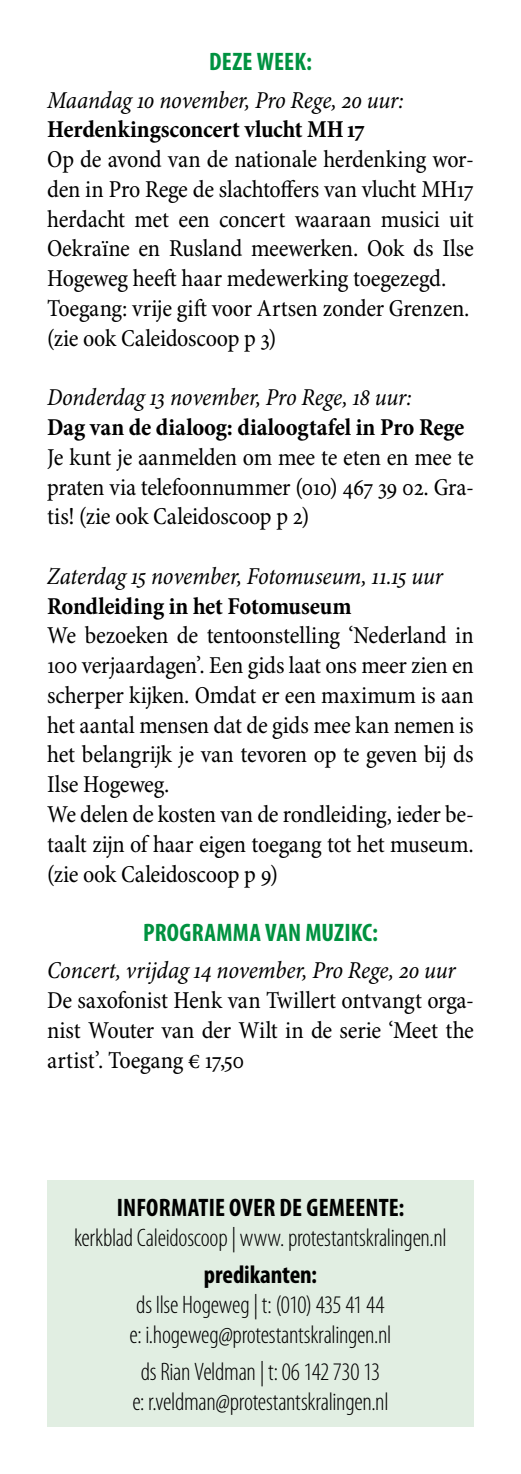
<style>
.page{position:relative;width:521px;height:1474px;background:#fff}
.page>*{position:absolute;margin:0;border:0;box-sizing:border-box;transform-origin:0 0}
.t1{font:300 condensed 25.38px "Myriad Pro";letter-spacing:-.015em;color:#000}
.t2{font:700 condensed 25.38px "Myriad Pro";color:#000}
.kopje_gecentreerd{font:700 condensed 25.38px "Myriad Pro";letter-spacing:.005em;color:#009240}
.t3{font:condensed 24.5px/29.8px "Minion Pro";letter-spacing:-.01em;color:#000;text-align:justify}
.t4{font:italic condensed 24.5px "Minion Pro";letter-spacing:-.01em;color:#000}
.t5{font:700 condensed 24.5px "Minion Pro";letter-spacing:-.005em;color:#000}
</style>
<div class="page">
<div style="left:47px;top:1179px;width:427px;height:247px;background:#e1eee2"></div>
<p class="kopje_gecentreerd" style="left:209px;top:48px;width:104px">DEZE WEEK:</p>
<p class="t4" style="left:47px;top:85px;width:358px">Maandag 10 november, Pro Rege, 20 uur:</p>
<p class="t5" style="left:47px;top:113px;width:319px">Herdenkingsconcert vlucht MH17</p>
<p class="t3" style="left:47px;top:145px;width:428px">Op de avond van de nationale herdenking wor&shy;den in Pro Rege de slachtoffers van vlucht MH17 herdacht met een concert waaraan musici uit Oekraïne en Rusland meewerken. Ook ds Ilse Hogeweg heeft haar medewerking toegezegd.</p>
<p class="t3" style="left:47px;top:294px;width:424px">Toegang: vrije gift voor Artsen zonder Grenzen.</p>
<p class="t3" style="left:47px;top:324px;width:231px">(zie ook Caleidoscoop p 3)</p>
<p class="t4" style="left:47px;top:383px;width:366px">Donderdag 13 november, Pro Rege, 18 uur:</p>
<p class="t5" style="left:47px;top:410px;width:419px">Dag van de dialoog: dialoogtafel in Pro Rege</p>
<p class="t3" style="left:47px;top:443px;width:428px">Je kunt je aanmelden om mee te eten en mee te praten via telefoonnummer (010) 467 39 02. Gra&shy;tis! (zie ook Caleidoscoop p 2)</p>
<p class="t4" style="left:47px;top:561px;width:397px">Zaterdag 15 november, Fotomuseum, 11.15 uur</p>
<p class="t5" style="left:47px;top:589px;width:306px">Rondleiding in het Fotomuseum</p>
<p class="t3" style="left:47px;top:621px;width:428px">We bezoeken de tentoonstelling ‘Nederland in 100 verjaardagen’. Een gids laat ons meer zien en scherper kijken. Omdat er een maximum is aan het aantal mensen dat de gids mee kan nemen is het belangrijk je van tevoren op te geven bij ds Ilse Hogeweg.</p>
<p class="t3" style="left:47px;top:800px;width:428px">We delen de kosten van de rondleiding, ieder be&shy;taalt zijn of haar eigen toegang tot het museum. (zie ook Caleidoscoop p 9)</p>
<p class="kopje_gecentreerd" style="left:143px;top:918px;width:236px">PROGRAMMA VAN MUZIKC:</p>
<p class="t4" style="left:47px;top:955px;width:410px">Concert, vrijdag 14 november, Pro Rege, 20 uur</p>
<p class="t3" style="left:47px;top:986px;width:428px">De saxofonist Henk van Twillert ontvangt orga&shy;nist Wouter van der Wilt in de serie ‘Meet the artist’. Toegang € 17,50</p>
<p class="t2" style="left:117px;top:1193px;width:289px">INFORMATIE OVER DE GEMEENTE:</p>
<p class="t1" style="left:74px;top:1224px;width:374px">kerkblad Caleidoscoop | www. protestantskralingen.nl</p>
<p class="t2" style="left:204px;top:1260px;width:115px">predikanten:</p>
<p class="t1" style="left:136px;top:1290px;width:250px">ds Ilse Hogeweg | t: (010) 435 41 44</p>
<p class="t1" style="left:129px;top:1320px;width:263px">e: i.hogeweg@protestantskralingen.nl</p>
<p class="t1" style="left:141px;top:1357px;width:241px">ds Rian Veldman | t: 06 142 730 13</p>
<p class="t1" style="left:132px;top:1387px;width:258px">e: r.veldman@protestantskralingen.nl</p>
</div>
